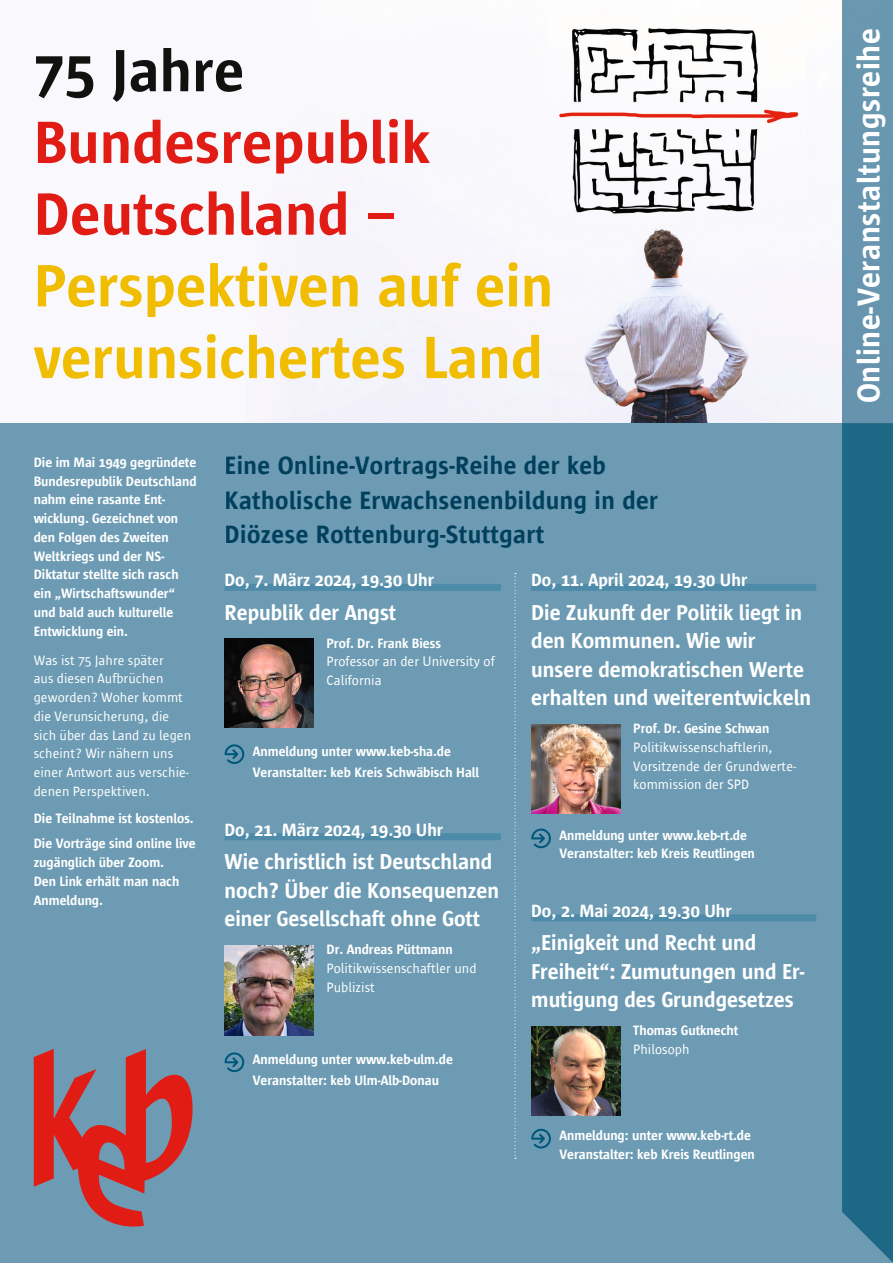
<style>
.page{position:relative;width:893px;height:1263px;background:#fff}
.page>*{position:absolute;margin:0;border:0;box-sizing:border-box;transform-origin:0 0}
.t1{font:600 61.05px/71.7px "Sun Sans";letter-spacing:.01em;color:#f1bd00}
.t2{font:600 61.05px/71.7px "Sun Sans";letter-spacing:.01em;color:#e11c15}
.t3{font:600 61.05px "Sun Sans";letter-spacing:.01em;color:#11110f}
.t4{font:600 32.25px "Sun Sans";letter-spacing:.02em;color:#fff}
.t5{font:600 25.8px/34.3px "Sun Sans";letter-spacing:.02em;color:#00405d}
.t6{font:600 22.2px/28.5px "Sun Sans";color:#fff}
.t7{font:600 18.3px "Sun Sans";color:#fff}
.t8{font:600 13.95px/18.8px "Sun Sans";color:#fff}
.t9{font:13.95px/18.8px "Sun Sans";color:#fff}
</style>
<div class="page">
<div style="left:0;top:0;width:893px;height:447px;background:#f9f8fd"></div>
<img style="left:559px;top:0;width:334px;height:423px">
<div style="left:0;top:423px;width:893px;height:840px;background:#6c9bb3"></div>
<svg style="left:34px;top:1049px;width:159px;height:178px"></svg>
<div style="left:842px;top:423px;width:51px;height:840px;background:#1e6885"></div>
<div style="left:225px;top:584px;width:276px;height:7px;background:#4e8ba9"></div>
<div style="left:225px;top:833px;width:276px;height:7px;background:#4e8ba9"></div>
<svg style="left:225px;top:744px;width:19px;height:20px"></svg>
<svg style="left:225px;top:1052px;width:19px;height:20px"></svg>
<img style="left:225px;top:638px;width:89px;height:90px">
<img style="left:225px;top:946px;width:89px;height:89px">
<div style="left:531px;top:584px;width:285px;height:7px;background:#4e8ba9"></div>
<div style="left:531px;top:914px;width:285px;height:7px;background:#4e8ba9"></div>
<svg style="left:531px;top:828px;width:20px;height:20px"></svg>
<svg style="left:531px;top:1129px;width:20px;height:19px"></svg>
<img style="left:531px;top:724px;width:90px;height:89px">
<img style="left:531px;top:1026px;width:90px;height:90px">
<svg style="left:514px;top:573px;width:2px;height:586px"></svg>
<h1 class="t3" style="left:34px;top:39px;width:212px">75 Jahre</h1>
<h1 class="t2" style="left:34px;top:107px;width:397px">Bundesrepublik<br>Deutschland –</h1>
<h1 class="t1" style="left:34px;top:250px;width:521px">Perspektiven auf ein verun sichertes Land</h1>
<p class="t8" style="left:34px;top:453px;width:164px">Die im Mai 1949 gegründete<br>Bundesrepublik Deutschland nahm eine rasante Ent&shy;wicklung. Gezeichnet von den Folgen des Zweiten<br>Weltkriegs und der NS-<br>Diktatur stellte sich rasch ein „Wirtschaftswunder“ und bald auch kulturelle<br>Entwicklung ein.</p>
<p class="t9" style="left:34px;top:651px;width:159px">Was ist 75 Jahre später<br>aus diesen Aufbrüchen geworden? Woher kommt die Verunsicherung, die sich über das Land zu legen scheint? Wir nähern uns einer Antwort aus verschie&shy;denen Perspektiven.</p>
<p class="t8" style="left:34px;top:806px;width:163px;line-height:24.9px">Die Teilnahme ist kostenlos.<br>Die Vorträge sind online live</p>
<p class="t8" style="left:34px;top:853px;width:147px">zugänglich über Zoom.<br>Den Link erhält man nach<br>Anmeldung.</p>
<h3 class="t5" style="left:225px;top:448px;width:435px">Eine Online-Vortrags-Reihe der keb<br>Katholische Erwachsenenbildung in der<br>Diözese Rottenburg- Stuttgart</h3>
<h3 class="t7" style="left:225px;top:571px;width:211px">Do, 7. März 2024, 19.30 Uhr</h3>
<h3 class="t6" style="left:225px;top:598px;width:173px">Republik der Angst</h3>
<p class="t8" style="left:327px;top:634px;width:116px">Prof. Dr. Frank Biess</p>
<p class="t9" style="left:327px;top:653px;width:170px">Professor an der University of<br>California</p>
<p class="t8" style="left:253px;top:740px;width:228px;line-height:21.8px">Anmeldung unter www.keb-sha.de<br>Veranstalter: keb Kreis Schwäbisch Hall</p>
<h3 class="t7" style="left:225px;top:820px;width:220px">Do, 21. März 2024, 19.30 Uhr</h3>
<h3 class="t6" style="left:225px;top:847px;width:276px">Wie christlich ist Deutschland noch? Über die Konsequenzen einer Gesellschaft ohne Gott</h3>
<p class="t8" style="left:327px;top:940px;width:128px">Dr. Andreas Püttmann</p>
<p class="t9" style="left:327px;top:959px;width:151px">Politikwissenschaftler und<br>Publizist</p>
<p class="t8" style="left:253px;top:1048px;width:202px;line-height:21.8px">Anmeldung unter www.keb-ulm.de<br>Veranstalter: keb Ulm-Alb-Donau</p>
<h3 class="t7" style="left:531px;top:571px;width:218px">Do, 11. April 2024, 19.30 Uhr</h3>
<h3 class="t6" style="left:531px;top:598px;width:281px">Die Zukunft der Politik liegt in den Kommunen. Wie wir unsere demokratischen Werte erhalten und weiterentwickeln</h3>
<p class="t8" style="left:633px;top:719px;width:138px">Prof. Dr. Gesine Schwan</p>
<p class="t9" style="left:633px;top:738px;width:164px">Politikwissenschaftlerin,<br>Vorsitzende der Grundwerte&shy;kommission der SPD</p>
<p class="t8" style="left:559px;top:826px;width:197px">Anmeldung unter www.keb-rt.de<br>Veranstalter: keb Kreis Reutlingen</p>
<h3 class="t7" style="left:531px;top:901px;width:202px">Do, 2. Mai 2024, 19.30 Uhr</h3>
<h3 class="t6" style="left:531px;top:929px;width:275px">„Einigkeit und Recht und<br>Freiheit“: Zumutungen und Er&shy;mutigung des Grundgesetzes</h3>
<p class="t8" style="left:633px;top:1021px;width:107px">Thomas Gutknecht</p>
<p class="t9" style="left:633px;top:1040px;width:58px">Philosoph</p>
<p class="t8" style="left:559px;top:1126px;width:197px">Anmeldung: unter www.keb-rt.de<br>Veranstalter: keb Kreis Reutlingen</p>
<h2 class="t4" style="left:852px;top:403px;width:376px;rotate:-90deg">Online-Veranstaltungsreihe</h2>
</div>
